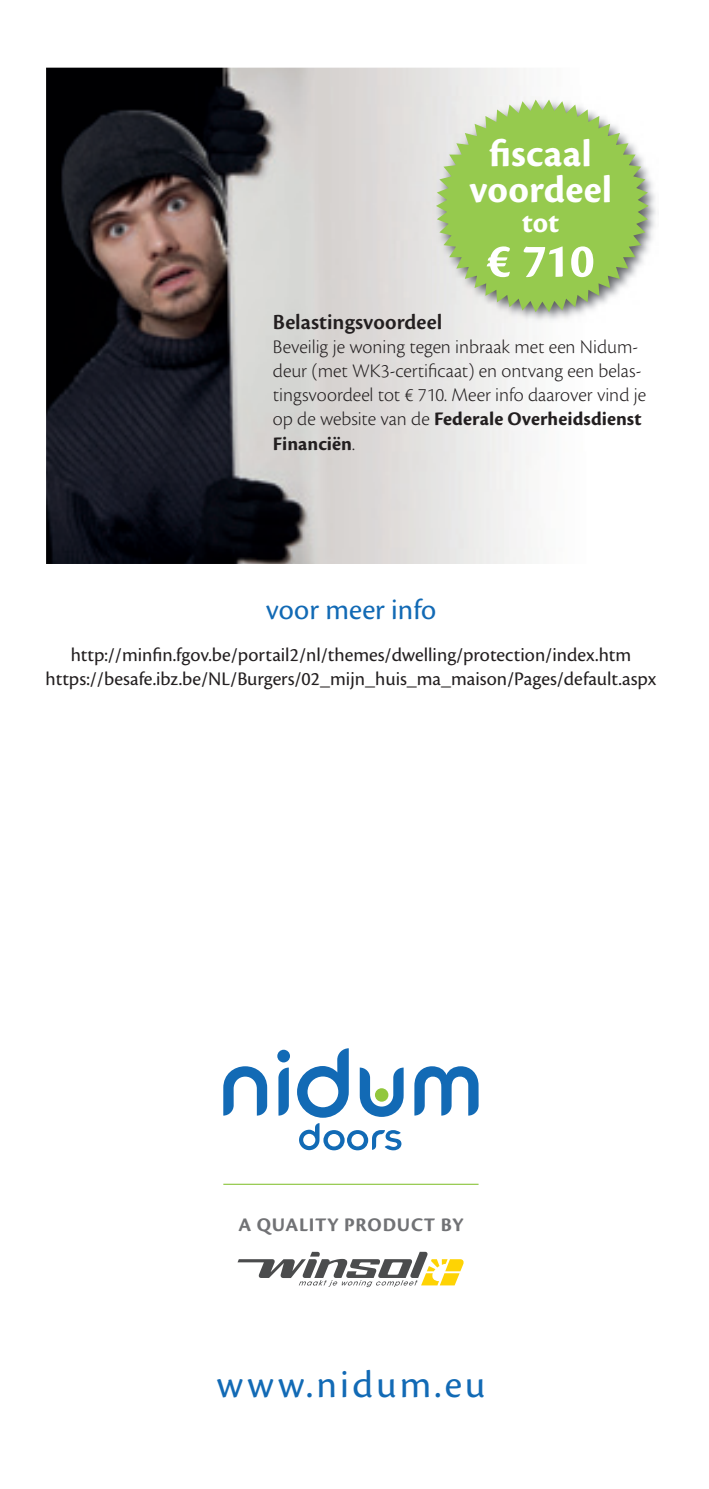
<style>
.page{position:relative;width:709px;height:1489px;background:#fff}
.page>*{position:absolute;margin:0;border:0;box-sizing:border-box;transform-origin:0 0}
.t1{font:700 50px "Cronos Pro";color:#fff}
.t2{font:700 40px/35px "Cronos Pro";letter-spacing:.005em;color:#fff;text-align:center}
.t3{font:40px "Cronos Pro";letter-spacing:.08em;color:#126ab5}
.t4{font:30px "Cronos Pro";color:#126ab5}
.t5{font:700 30px "Cronos Pro";color:#fff}
.t6{font:600 22.5px "Cronos Pro";color:#231f20}
.t7{font:300 20px/24px "Cronos Pro";color:#231f20}
.t8{font:20px/24px "Cronos Pro";color:#231f20;text-align:center}
.t9{font:700 20px "Cronos Pro";letter-spacing:.04em;color:#717275}
.s1{font-weight:700}
</style>
<div class="page">
<img style="left:46px;top:68px;width:485px;height:496px">
<svg style="left:277px;top:1049px;width:13px;height:66px"></svg>
<svg style="left:360px;top:1067px;width:43px;height:49px"></svg>
<svg style="left:223px;top:1066px;width:44px;height:49px"></svg>
<svg style="left:414px;top:1066px;width:64px;height:49px"></svg>
<svg style="left:297px;top:1048px;width:52px;height:69px"></svg>
<div style="left:375px;top:1088px;width:13px;height:13px;background:#92c73d;border-radius:50%"></div>
<svg style="left:299px;top:1123px;width:102px;height:27px"></svg>
<svg style="left:237px;top:1251px;width:227px;height:35px"></svg>
<hr style="left:223px;top:1183px;width:255px;height:1px;background:#96ca4e">
<img style="left:433px;top:96px;width:223px;height:226px">
<svg style="left:436px;top:100px;width:212px;height:212px;background:#aacf77"></svg>
<h2 class="t2" style="left:469px;top:137px;width:145px">fiscaal voordeel</h2>
<h3 class="t5" style="left:522px;top:205px;width:39px">tot</h3>
<h1 class="t1" style="left:486px;top:232px;width:110px">€ 710</h1>
<p class="t6" style="left:273px;top:309px;width:171px">Belastingsvoordeel</p>
<p class="t7" style="left:273px;top:335px;width:374px">Beveilig je woning tegen inbraak met een Nidum&shy;deur (met WK3-certificaat) en ontvang een belas&shy;tingsvoordeel tot € 710. Meer info daarover vind je op de website van de <span class="s1">Federale Overheidsdienst Financiën</span>.</p>
<h3 class="t4" style="left:266px;top:592px;width:172px">voor meer info</h3>
<p class="t8" style="left:46px;top:643px;width:612px">http://minfin.fgov.be/portail2/nl/themes/dwelling/protection/index.htm https://besafe.ibz.be/NL/Burgers/02_mijn_huis_ma_maison/Pages/default.aspx</p>
<p class="t9" style="left:238px;top:1213px;width:226px">A QUALITY PRODUCT BY</p>
<h2 class="t3" style="left:216px;top:1361px;width:270px">www.nidum.eu</h2>
</div>
